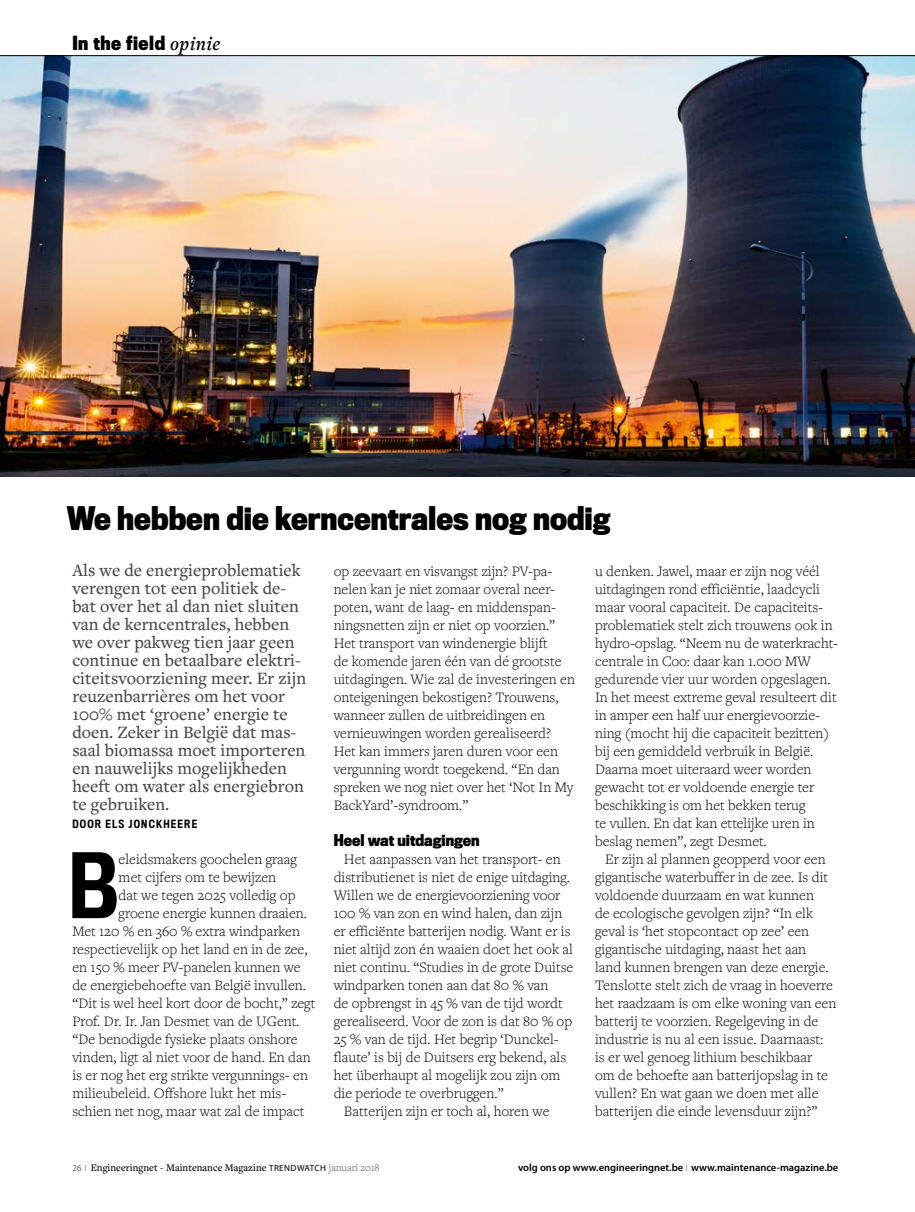
<style>
.page{position:relative;width:915px;height:1212px;background:#fff}
.page>*{position:absolute;margin:0;border:0;box-sizing:border-box;transform-origin:0 0}
.t1{font:500 82.95px "Titling Gothic FB Cond";color:#000}
.t2{font:700 30px "Titling Gothic FB Cond";color:#000}
.t3{font:500 18px/18px "Freight Text Pro";color:#494948}
.t4{font:700 18px "Titling Gothic FB Cond";letter-spacing:.03em;color:#000}
.t5{font:300 15px/18px "Freight Text Pro";color:#000}
.t6{font:700 15px "Titling Gothic FB Cond";color:#000}
.t7{font:500 10.5px "Freight Text Pro";color:#000}
.t8{font:600 10.5px "Myriad Pro";color:#000}
.t9{font:500 10.5px "Titling Gothic FB Cond";letter-spacing:.115em;color:#000}
.s1{font-family:"Freight Text Pro";font-weight:600;font-style:italic;font-size:19.5px}
.s2{font-family:"Myriad Pro";font-weight:300;font-size:9px}
.s3{font-family:"Myriad Pro";font-weight:600;font-size:9px;color:#b1b2b3}
.s4{font-family:"Myriad Pro";font-weight:400;font-size:9px}
.s5{font-weight:300;color:#494948}
.s6{font-size:9px;color:#b1b2b3}
</style>
<div class="page">
<img style="left:0;top:56px;width:914px;height:420px">
<hr style="left:0;top:55px;width:914px;height:1px;background:#000">
<p class="t4" style="left:72px;top:32px;width:149px">In the field <span class="s1">opinie</span></p>
<h2 class="t2" style="left:67px;top:500px;width:545px">We hebben die kerncentrales nog nodig</h2>
<p class="t3" style="left:72px;top:561px;width:235px">Als we de energieproblematiek verengen tot een politiek de&shy;bat over het al dan niet sluiten van de kerncentrales, hebben we over pakweg tien jaar geen continue en betaalbare elektri&shy;citeitsvoorziening meer. Er zijn reuzenbarrières om het voor<br>100% met ‘groene’ energie te doen. Zeker in België dat mas&shy;saal biomassa moet importeren en nauwelijks mogelijkheden heeft om water als energiebron te gebruiken.</p>
<p class="t9" style="left:72px;top:818px;width:126px">DOOR ELS JONCKHEERE</p>
<h1 class="t1" style="left:68px;top:836px;width:52px">B</h1>
<p class="t5" style="left:119px;top:850px;width:180px">eleidsmakers goochelen graag</p>
<p class="t5" style="left:119px;top:868px;width:159px">met cijfers om te bewijzen</p>
<p class="t5" style="left:119px;top:886px;width:178px">dat we tegen 2025 volledig op</p>
<p class="t5" style="left:119px;top:904px;width:190px">groene energie kunnen draaien.</p>
<p class="t5" style="left:72px;top:922px;width:229px">Met 120 % en 360 % extra windparken</p>
<p class="t5" style="left:72px;top:940px;width:236px">respectievelijk op het land en in de zee,</p>
<p class="t5" style="left:72px;top:958px;width:230px">en 150 % meer PV-panelen kunnen we</p>
<p class="t5" style="left:72px;top:976px;width:235px">de energiebehoefte van België invullen.</p>
<p class="t5" style="left:72px;top:994px;width:244px">“Dit is wel heel kort door de bocht,” zegt</p>
<p class="t5" style="left:72px;top:1012px;width:228px">Prof. Dr. Ir. Jan Desmet van de UGent.</p>
<p class="t5" style="left:72px;top:1030px;width:226px">“De benodigde fysieke plaats onshore</p>
<p class="t5" style="left:72px;top:1048px;width:240px">vinden, ligt al niet voor de hand. En dan</p>
<p class="t5" style="left:72px;top:1066px;width:237px">is er nog het erg strikte vergunnings- en</p>
<p class="t5" style="left:72px;top:1084px;width:215px">milieubeleid. Offshore lukt het mis-</p>
<p class="t5" style="left:72px;top:1102px;width:234px">schien net nog, maar wat zal de impact</p>
<p class="t5" style="left:333px;top:562px;width:243px">op zeevaart en visvangst zijn? PV-pa&shy;nelen kan je niet zomaar overal neer&shy;poten, want de laag- en middenspan&shy;ningsnetten zijn er niet op voorzien.” Het transport van windenergie blijft<br>de komende jaren één van dé grootste uitdagingen. Wie zal de investeringen en onteigeningen bekostigen? Trouwens, wanneer zullen de uitbreidingen en vernieuwingen worden gerealiseerd?<br>Het kan immers jaren duren voor een vergunning wordt toegekend. “En dan spreken we nog niet over het ‘Not In My BackYard’-syndroom.”</p>
<p class="t6" style="left:333px;top:831px;width:147px">Heel wat uitdagingen</p>
<p class="t5" style="left:344px;top:850px;width:218px">Het aanpassen van het transport- en</p>
<p class="t5" style="left:333px;top:868px;width:238px">distributienet is niet de enige uitdaging.</p>
<p class="t5" style="left:333px;top:886px;width:228px">Willen we de energievoorziening voor</p>
<p class="t5" style="left:333px;top:904px;width:230px">100 % van zon en wind halen, dan zijn</p>
<p class="t5" style="left:333px;top:922px;width:238px">er efficiënte batterijen nodig. Want er is</p>
<p class="t5" style="left:333px;top:940px;width:241px">niet altijd zon én waaien doet het ook al</p>
<p class="t5" style="left:333px;top:958px;width:241px">niet continu. “Studies in de grote Duitse</p>
<p class="t5" style="left:333px;top:976px;width:216px">windparken tonen aan dat 80 % van</p>
<p class="t5" style="left:333px;top:994px;width:230px">de opbrengst in 45 % van de tijd wordt</p>
<p class="t5" style="left:333px;top:1012px;width:240px">gerealiseerd. Voor de zon is dat 80 % op</p>
<p class="t5" style="left:333px;top:1030px;width:226px">25 % van de tijd. Het begrip ‘Dunckel-</p>
<p class="t5" style="left:333px;top:1048px;width:234px">flaute’ is bij de Duitsers erg bekend, als</p>
<p class="t5" style="left:333px;top:1066px;width:228px">het überhaupt al mogelijk zou zijn om</p>
<p class="t5" style="left:333px;top:1084px;width:171px">die periode te overbruggen.”</p>
<p class="t5" style="left:344px;top:1102px;width:207px">Batterijen zijn er toch al, horen we</p>
<p class="t5" style="left:595px;top:562px;width:244px">u denken. Jawel, maar er zijn nog véél uitdagingen rond efficiëntie, laadcycli maar vooral capaciteit. De capaciteits&shy;problematiek stelt zich trouwens ook in hydro-opslag. “Neem nu de waterkracht&shy;centrale in Coo: daar kan 1.000 MW gedurende vier uur worden opgeslagen.<br>In het meest extreme geval resulteert dit in amper een half uur energievoorzie&shy;ning (mocht hij die capaciteit bezitten) bij een gemiddeld verbruik in België.<br>Daarna moet uiteraard weer worden gewacht tot er voldoende energie ter beschikking is om het bekken terug<br>te vullen. En dat kan ettelijke uren in beslag nemen”, zegt Desmet.</p>
<p class="t5" style="left:595px;top:850px;width:243px;text-indent:10px">Er zijn al plannen geopperd voor een gigantische waterbuffer in de zee. Is dit voldoende duurzaam en wat kunnen<br>de ecologische gevolgen zijn? “In elk geval is ‘het stopcontact op zee’ een gigantische uitdaging, naast het aan land kunnen brengen van deze energie.<br>Tenslotte stelt zich de vraag in hoeverre het raadzaam is om elke woning van een batterij te voorzien. Regelgeving in de industrie is nu al een issue. Daarnaast: is er wel genoeg lithium beschikbaar<br>om de behoefte aan batterijopslag in te vullen? En wat gaan we doen met alle batterijen die einde levensduur zijn?”</p>
<p class="t7" style="left:72px;top:1161px;width:308px"><span class="s2">26</span> <span class="s3">I</span> Engineeringnet - Maintenance Magazine <span class="s4">TRENDWATCH</span> <span class="s5">januari 2018</span></p>
<p class="t8" style="left:518px;top:1161px;width:322px">volg ons op www.engineeringnet.be <span class="s6">I</span> www.maintenance-magazine.be</p>
</div>
